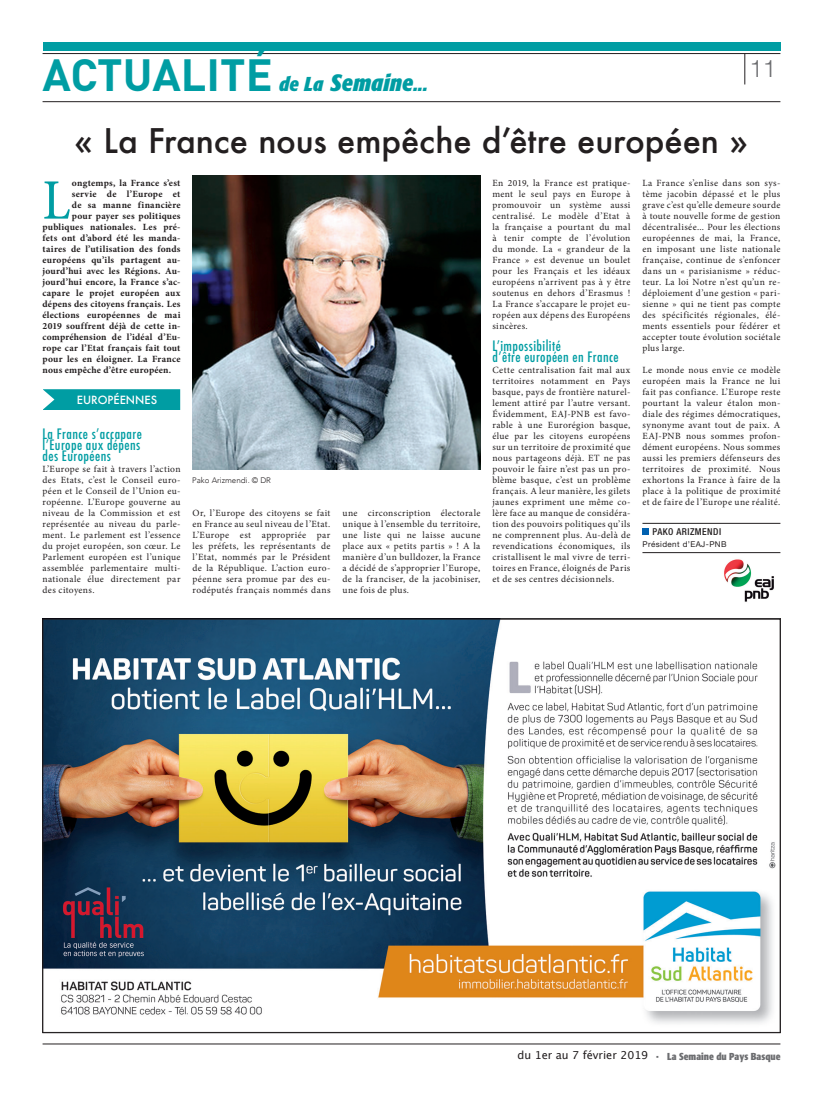
<style>
.page{position:relative;width:823px;height:1106px;background:#fff}
.page>*{position:absolute;margin:0;border:0;box-sizing:border-box;transform-origin:0 0}
.t1{font:500 57.1px "Minion Pro";color:#009da3;scale:.9 1}
.t2{font:700 44.5px "DIN";color:#009da3}
.t3{font:500 33px "Futura";letter-spacing:-.005em;color:#231f20}
.t4{font:300 24px "Helvetica Neue LT Pro";color:#6c6d70}
.t5{font:italic 700 condensed 19.9px "Formata";color:#009da3}
.t6{font:500 condensed 14px/11px "Futura";letter-spacing:.03em;color:#009da3;text-align:justify}
.t7{font:11px "Lucida Grande";color:#231f20}
.t8{font:500 11px "Futura";color:#fff}
.t9{font:700 condensed 10px "Formata";color:#6c6d70}
.t10{font:9.5px/11px "Minion Pro";letter-spacing:.035em;color:#231f20;text-align:justify}
.t11{font:700 9.5px "Minion Pro";letter-spacing:.025em;color:#231f20}
.t12{font:500 condensed 9.5px "Helvetica Neue LT Pro";letter-spacing:.05em;color:#231f20}
.t13{font:8px "Helvetica Neue LT Pro";letter-spacing:.05em;color:#231f20}
.t14{font:300 8px "Avenir";color:#231f20}
.s1{font-size:23.4px}
.s2{font-size:11px}
</style>
<div class="page">
<hr style="left:43px;top:1043px;width:737px;height:1px;background:#231f20">
<hr style="left:43px;top:101px;width:737px;height:1px;background:#231f20">
<hr style="left:744px;top:53px;width:1px;height:31px;background:#231f20">
<hr style="left:43px;top:53px;width:737px;height:1px;background:#231f20">
<div style="left:43px;top:43px;width:737px;height:8px;background:#009da3"></div>
<hr style="left:642px;top:523px;width:138px;height:1px;background:#231f20">
<hr style="left:642px;top:552px;width:138px;height:1px;background:#231f20">
<div style="left:642px;top:528px;width:7px;height:7px;background:#0161b0"></div>
<svg style="left:43px;top:389px;width:137px;height:21px;background:#0ca1a7"></svg>
<img style="left:45px;top:621px;width:731px;height:403px">
<img style="left:192px;top:176px;width:288px;height:294px">
<img style="left:724px;top:559px;width:50px;height:43px">
<h2 class="t2" style="left:43px;top:46px;width:231px">ACTUALITÉ</h2>
<h3 class="t5" style="left:278px;top:72px;width:150px">de La <span class="s1">Semaine</span>...</h3>
<h3 class="t4" style="left:749px;top:54px;width:28px">11</h3>
<h3 class="t3" style="left:74px;top:118px;width:675px">« La France nous empêche d’être européen »</h3>
<h1 class="t1" style="left:43px;top:162px;width:32px">L</h1>
<p class="t11" style="left:72px;top:176px;width:110px">ongtemps, la France s’est</p>
<p class="t11" style="left:72px;top:187px;width:110px">servie de l’Europe et</p>
<p class="t11" style="left:72px;top:198px;width:110px">de sa manne financière</p>
<p class="t11" style="left:72px;top:209px;width:110px">pour payer ses politiques</p>
<p class="t11" style="left:43px;top:220px;width:139px">publiques nationales. Les pré-</p>
<p class="t11" style="left:43px;top:231px;width:139px">fets ont d’abord été les manda-</p>
<p class="t11" style="left:43px;top:242px;width:139px">taires de l’utilisation des fonds</p>
<p class="t11" style="left:43px;top:253px;width:139px">européens qu’ils partagent au-</p>
<p class="t11" style="left:43px;top:264px;width:139px">jourd’hui avec les Régions. Au-</p>
<p class="t11" style="left:43px;top:275px;width:139px">jourd’hui encore, la France s’ac-</p>
<p class="t11" style="left:43px;top:286px;width:139px">capare le projet européen aux</p>
<p class="t11" style="left:43px;top:297px;width:139px">dépens des citoyens français. Les</p>
<p class="t11" style="left:43px;top:308px;width:139px">élections européennes de mai</p>
<p class="t11" style="left:43px;top:319px;width:139px">2019 souffrent déjà de cette in-</p>
<p class="t11" style="left:43px;top:330px;width:139px">compréhension de l’idéal d’Eu-</p>
<p class="t11" style="left:43px;top:341px;width:139px">rope car l’Etat français fait tout</p>
<p class="t11" style="left:43px;top:352px;width:139px">pour les en éloigner. La France</p>
<p class="t11" style="left:43px;top:363px;width:130px">nous empêche d’être européen.</p>
<p class="t8" style="left:77px;top:392px;width:82px">EUROPÉENNES</p>
<h3 class="t6" style="left:43px;top:428px;width:101px">La France s’accapare l’Europe aux dépens des Européens</h3>
<p class="t10" style="left:43px;top:463px;width:139px">L’Europe se fait à travers l’action des Etats, c’est le Conseil euro&shy;péen et le Conseil de l’Union eu&shy;ropéenne. L’Europe gouverne au niveau de la Commission et est représentée au niveau du parle&shy;ment. Le parlement est l’essence du projet européen, son cœur. Le Parlement européen est l’unique assemblée parlementaire multi&shy;nationale élue directement par des citoyens.</p>
<p class="t14" style="left:192px;top:475px;width:80px">Pako Arizmendi. © DR</p>
<p class="t10" style="left:192px;top:507px;width:139px">Or, l’Europe des citoyens se fait en France au seul niveau de l’Etat.<br>L’Europe est appropriée par les préfets, les représentants de l’Etat, nommés par le Président de la République. L’action euro&shy;péenne sera promue par des eu&shy;rodéputés français nommés dans</p>
<p class="t10" style="left:342px;top:507px;width:139px">une circonscription électorale unique à l’ensemble du territoire, une liste qui ne laisse aucune place aux « petits partis » ! A la manière d’un bulldozer, la France a décidé de s’approprier l’Europe, de la franciser, de la jacobiniser, une fois de plus.</p>
<p class="t10" style="left:492px;top:177px;width:139px">En 2019, la France est pratique&shy;ment le seul pays en Europe à promouvoir un système aussi centralisé. Le modèle d’Etat à la française a pourtant du mal à tenir compte de l’évolution du monde. La « grandeur de la France » est devenue un boulet pour les Français et les idéaux européens n’arrivent pas à y être soutenus en dehors d’Erasmus !<br>La France s’accapare le projet eu&shy;ropéen aux dépens des Européens sincères.</p>
<h3 class="t6" style="left:492px;top:340px;width:128px">L’impossibilité<br>d’être européen en France</h3>
<p class="t10" style="left:492px;top:364px;width:139px">Cette centralisation fait mal aux territoires notamment en Pays basque, pays de frontière naturel&shy;lement attiré par l’autre versant.<br>Évidemment, EAJ-PNB est favo&shy;rable à une Eurorégion basque, élue par les citoyens européens sur un territoire de proximité que nous partageons déjà. ET ne pas pouvoir le faire n’est pas un pro&shy;blème basque, c’est un problème français. A leur manière, les gilets jaunes expriment une même co&shy;lère face au manque de considéra&shy;tion des pouvoirs politiques qu’ils ne comprennent plus. Au-delà de revendications économiques, ils cristallisent le mal vivre de terri&shy;toires en France, éloignés de Paris et de ses centres décisionnels.</p>
<p class="t10" style="left:642px;top:177px;width:139px">La France s’enlise dans son sys&shy;tème jacobin dépassé et le plus grave c’est qu’elle demeure sourde à toute nouvelle forme de gestion décentralisée... Pour les élections européennes de mai, la France, en imposant une liste nationale française, continue de s’enfoncer dans un « parisianisme » réduc&shy;teur. La loi Notre n’est qu’un re&shy;déploiement d’une gestion « pari&shy;sienne » qui ne tient pas compte des spécificités régionales, élé&shy;ments essentiels pour fédérer et accepter toute évolution sociétale plus large.</p>
<p class="t10" style="left:642px;top:364px;width:139px">Le monde nous envie ce modèle européen mais la France ne lui fait pas confiance. L’Europe reste pourtant la valeur étalon mon&shy;diale des régimes démocratiques, synonyme avant tout de paix. A EAJ-PNB nous sommes profon&shy;dément européens. Nous sommes aussi les premiers défenseurs des territoires de proximité. Nous exhortons la France à faire de la place à la politique de proximité et de faire de l’Europe une réalité.</p>
<p class="t12" style="left:652px;top:526px;width:70px">PAKO ARIZMENDI</p>
<p class="t13" style="left:642px;top:539px;width:86px">Président d’EAJ-PNB</p>
<p class="t7" style="left:517px;top:1049px;width:132px">du 1er au 7 février 2019</p>
<p class="t9" style="left:655px;top:1050px;width:126px"><span class="s2">·</span> La Semaine du Pays Basque</p>
</div>
